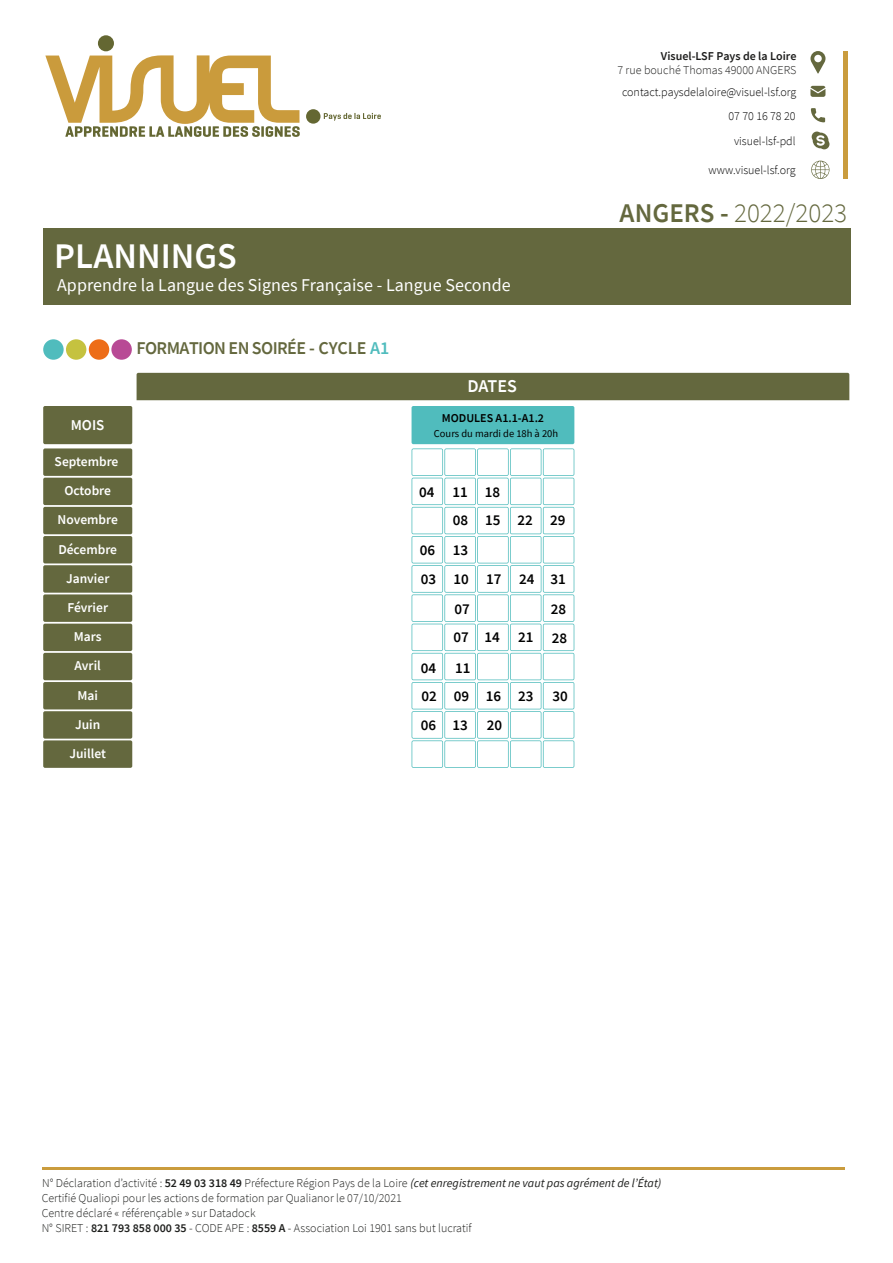
<style>
.page{position:relative;width:893px;height:1263px;background:#fff}
.page>*{position:absolute;margin:0;border:0;box-sizing:border-box;transform-origin:0 0}
.t1{font:600 36px "Source Sans Pro";color:#fff}
.t2{font:300 27px "Source Sans Pro";color:#64683e}
.t3{font:18px "Source Sans Pro";letter-spacing:.005em;color:#fff}
.t4{font:600 18px "Source Sans Pro";letter-spacing:-.03em;color:#64683e}
.t5{font:600 18px "Source Sans Pro";letter-spacing:-.005em;color:#fff}
.t6{font:600 15px "Source Sans Pro";color:#000100}
.t7{font:600 15px "Source Sans Pro";color:#fff}
.t8{font:600 13.5px/29.2px "Source Sans Pro";color:#fff;text-align:center}
.t9{font:300 12px "Source Sans Pro";color:#1e1f1d}
.t10{font:300 12px/24.8px "Source Sans Pro";color:#000100;text-align:right}
.t11{font:300 12px "Source Sans Pro";color:#1d1d1c}
.t12{font:600 12px "Source Sans Pro";color:#1d1d1c}
.t13{font:600 12px "Source Sans Pro";color:#000100}
.t14{font:10.5px "Source Sans Pro";color:#000100}
.s1{color:#50bcbd}
.s2{font-weight:600}
.s3{font-weight:400;font-style:italic}
</style>
<div class="page">
<div style="left:43px;top:229px;width:807px;height:76px;background:#64683e"></div>
<div style="left:843px;top:51px;width:5px;height:128px;background:#ca9c3d"></div>
<svg style="left:811px;top:161px;width:18px;height:18px"></svg>
<svg style="left:810px;top:86px;width:15px;height:11px"></svg>
<svg style="left:811px;top:108px;width:14px;height:14px"></svg>
<svg style="left:812px;top:132px;width:17px;height:17px"></svg>
<svg style="left:810px;top:51px;width:15px;height:23px"></svg>
<div style="left:98px;top:35px;width:16px;height:16px;background:#646732;border-radius:50%"></div>
<svg style="left:45px;top:55px;width:255px;height:82px"></svg>
<div style="left:306px;top:109px;width:14px;height:15px;background:#646732;border-radius:50%"></div>
<svg style="left:324px;top:113px;width:57px;height:8px"></svg>
<hr style="left:43px;top:1167px;width:802px;height:2px;background:#ca9c3d">
<div style="left:43px;top:339px;width:21px;height:21px;background:#50bcbd;border-radius:50%"></div>
<div style="left:66px;top:339px;width:20px;height:21px;background:#c5c23f;border-radius:50%"></div>
<div style="left:89px;top:339px;width:20px;height:21px;background:#ed6d18;border-radius:50%"></div>
<div style="left:111px;top:339px;width:21px;height:21px;background:#b84a95;border-radius:50%"></div>
<div style="left:43px;top:406px;width:89px;height:38px;background:#64683e;border-radius:2px"></div>
<div style="left:43px;top:448px;width:89px;height:28px;background:#64683e;border-radius:2px"></div>
<div style="left:43px;top:478px;width:89px;height:27px;background:#64683e;border-radius:2px"></div>
<div style="left:43px;top:507px;width:89px;height:27px;background:#64683e;border-radius:2px"></div>
<div style="left:43px;top:536px;width:89px;height:27px;background:#64683e;border-radius:2px"></div>
<div style="left:43px;top:565px;width:89px;height:28px;background:#64683e;border-radius:2px"></div>
<div style="left:43px;top:594px;width:89px;height:28px;background:#64683e;border-radius:2px"></div>
<div style="left:43px;top:624px;width:89px;height:27px;background:#64683e;border-radius:2px"></div>
<div style="left:43px;top:653px;width:89px;height:27px;background:#64683e;border-radius:2px"></div>
<div style="left:43px;top:682px;width:89px;height:27px;background:#64683e;border-radius:2px"></div>
<div style="left:43px;top:711px;width:89px;height:28px;background:#64683e;border-radius:2px"></div>
<div style="left:43px;top:740px;width:89px;height:28px;background:#64683e;border-radius:2px"></div>
<div style="left:137px;top:373px;width:712px;height:27px;background:#64683e"></div>
<div style="left:412px;top:406px;width:162px;height:38px;background:#50bcbd;border-radius:2px"></div>
<svg style="left:412px;top:448px;width:162px;height:320px"></svg>
<h1 class="t1" style="left:54px;top:233px;width:184px">PLANNINGS</h1>
<h3 class="t3" style="left:57px;top:274px;width:455px">Apprendre la Langue des Signes Française - Langue Seconde</h3>
<h3 class="t4" style="left:136px;top:336px;width:254px">FORMATION EN SOIRÉE - CYCLE <span class="s1">A1</span></h3>
<p class="t7" style="left:71px;top:415px;width:35px">MOIS</p>
<p class="t8" style="left:55px;top:447px;width:65px">Septembre<br>Octobre<br>Novembre<br>Décembre<br>Janvier<br>Février<br>Mars<br>Avril<br>Mai<br>Juin<br>Juillet</p>
<h3 class="t5" style="left:468px;top:374px;width:51px">DATES</h3>
<p class="t13" style="left:442px;top:410px;width:104px">MODULES A1.1-A1.2</p>
<p class="t14" style="left:434px;top:427px;width:126px">Cours du mardi de 18h à 20h</p>
<p class="t6" style="left:419px;top:482px;width:17px">04</p>
<p class="t6" style="left:420px;top:541px;width:17px">06</p>
<p class="t6" style="left:452px;top:482px;width:17px">11</p>
<p class="t6" style="left:485px;top:482px;width:17px">18</p>
<p class="t6" style="left:453px;top:510px;width:17px">08</p>
<p class="t6" style="left:550px;top:510px;width:17px">29</p>
<p class="t6" style="left:518px;top:510px;width:17px">22</p>
<p class="t6" style="left:485px;top:510px;width:17px">15</p>
<p class="t6" style="left:453px;top:541px;width:17px">13</p>
<p class="t6" style="left:421px;top:569px;width:17px">03</p>
<p class="t6" style="left:486px;top:569px;width:81px">17 24 31</p>
<p class="t6" style="left:453px;top:569px;width:17px">10</p>
<p class="t6" style="left:454px;top:599px;width:17px">07</p>
<p class="t6" style="left:551px;top:599px;width:17px">28</p>
<p class="t6" style="left:453px;top:627px;width:17px">07</p>
<p class="t6" style="left:518px;top:628px;width:51px">21 28</p>
<p class="t6" style="left:485px;top:627px;width:17px">14</p>
<p class="t6" style="left:421px;top:658px;width:51px">04 11</p>
<p class="t6" style="left:421px;top:686px;width:17px">02</p>
<p class="t6" style="left:518px;top:686px;width:17px">23</p>
<p class="t6" style="left:454px;top:686px;width:17px">09</p>
<p class="t6" style="left:486px;top:686px;width:17px">16</p>
<p class="t6" style="left:552px;top:686px;width:17px">30</p>
<p class="t6" style="left:487px;top:715px;width:17px">20</p>
<p class="t6" style="left:421px;top:715px;width:17px">06</p>
<p class="t6" style="left:453px;top:715px;width:17px">13</p>
<p class="t12" style="left:661px;top:48px;width:137px">Visuel-LSF Pays de la Loire</p>
<p class="t11" style="left:617px;top:62px;width:180px">7 rue bouché Thomas 49000 ANGERS</p>
<p class="t10" style="left:622px;top:79px;width:176px">contact.paysdelaloire@visuel-lsf.org<br>07 70 16 78 20<br>visuel-lsf-pdl</p>
<p class="t10" style="left:709px;top:157px;width:89px">www.visuel-lsf.org</p>
<h2 class="t2" style="left:620px;top:196px;width:229px"><span class="s2">ANGERS -</span> 2022/2023</h2>
<p class="t9" style="left:42px;top:1175px;width:621px">N° Déclaration d’activité : <span class="s2">52 49 03 318 49</span> Préfecture Région Pays de la Loire <span class="s3">(cet enregistrement ne vaut pas agrément de l’État)</span></p>
<p class="t9" style="left:42px;top:1206px;width:215px">Centre déclaré « référençable » sur Datadock</p>
<p class="t9" style="left:42px;top:1191px;width:362px">Certifié Qualiopi pour les actions de formation par Qualianor le 07/10/2021</p>
<p class="t9" style="left:42px;top:1221px;width:432px">N° SIRET : <span class="s2">821 793 858 000 35</span> - CODE APE : <span class="s2">8559 A</span> - Association Loi 1901 sans but lucratif</p>
</div>
